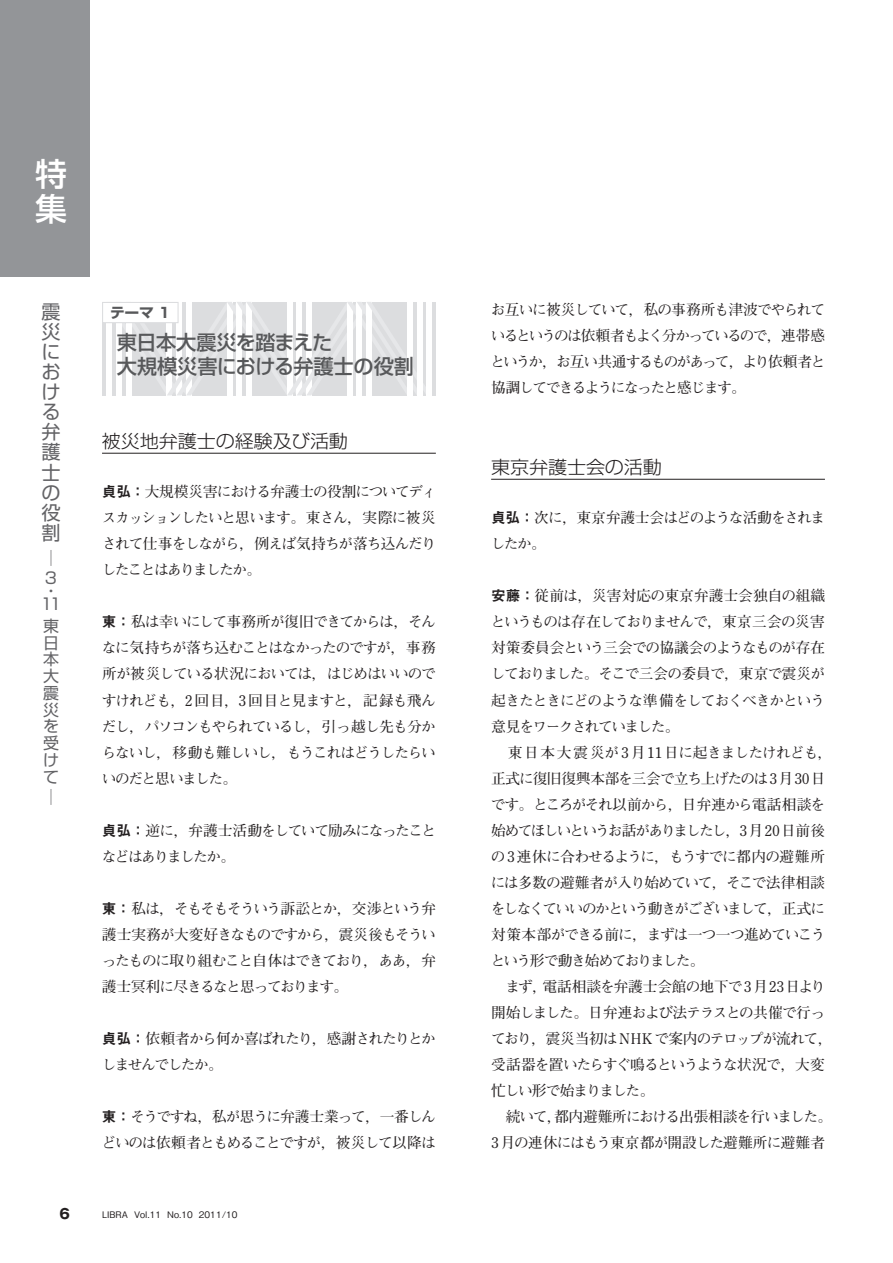
<style>
.page{position:relative;width:893px;height:1263px;background:#fff}
.page>*{position:absolute;margin:0;border:0;box-sizing:border-box;transform-origin:0 0}
.t1{font:500 31.95px/35.1px "Shin Go Pro";color:#fff}
.t2{font:500 20.25px/23.9px "Shin Go Pro";letter-spacing:-.02em;color:#57585a}
.t3{font:19.2px/20.1px "Shin Go Pro";color:#636366;text-align:justify}
.t4{font:300 18.15px "Shin Go Pro";letter-spacing:-.01em;color:#231f20;scale:1.05 1}
.t5{font:15.9px/16.8px "Shin Go Pro";color:#636366}
.t6{font:700 14.7px/26.1px "Futo Min A101 Pro";letter-spacing:-.065em;color:#231f20;text-align:justify}
.t7{font:700 14.7px/26.1px "Futo Min A101 Pro";letter-spacing:-.095em;color:#231f20}
.t8{font:700 14.1px "Shin Go Pro";color:#57585a;scale:1.05 1}
.t9{font:700 13.8px "Gothic MB101 Pro";color:#231f20}
.t10{font:500 9px "Gothic BBB Pro";color:#231f20}
.s1{font-family:"Midashi Go Pro MB31";font-weight:400}
</style>
<div class="page">
<div style="left:0;top:0;width:89px;height:276px;background:#939598"></div>
<div style="left:102px;top:302px;width:334px;height:93px;background:#dcdddf"></div>
<svg style="left:107px;top:302px;width:316px;height:93px"></svg>
<div style="left:407px;top:302px;width:5px;height:93px;background:#fff"></div>
<div style="left:417px;top:302px;width:5px;height:93px;background:#fff"></div>
<div style="left:426px;top:302px;width:6px;height:93px;background:#fff"></div>
<div style="left:103px;top:302px;width:75px;height:21px;background:#fff"></div>
<div style="left:102px;top:302px;width:77px;height:21px;border:1px solid #dcdddf"></div>
<hr style="left:102px;top:453px;width:334px;height:1px;background:#231f20">
<hr style="left:491px;top:479px;width:334px;height:1px;background:#231f20">
<h1 class="t1" style="left:35px;top:152px;width:33px">特集</h1>
<h3 class="t3" style="left:41px;top:299px;width:20px">震災における弁護士の役割</h3>
<p class="t5" style="left:43px;top:546px;width:16px;line-height:20px">─<br>3</p>
<p class="t5" style="left:40px;top:583px;width:23px;line-height:12.8px">・<br>11</p>
<p class="t5" style="left:43px;top:615px;width:17px;text-align:justify">東日本大震災を受けて</p>
<p class="t5" style="left:43px;top:786px;width:10px">─</p>
<p class="t8" style="left:110px;top:301px;width:59px">テーマ 1</p>
<h2 class="t2" style="left:117px;top:328px;width:299px">東日本大震災を踏まえた<br>大規模災害における弁護士の役割</h2>
<p class="t4" style="left:102px;top:426px;width:236px">被災地弁護士の経験及び活動</p>
<p class="t6" style="left:102px;top:477px;width:336px"><span class="s1">貞弘：</span>大規模災害における弁護士の役割についてディスカッションしたいと思います。東さん，実際に被災されて仕事をしながら，例えば気持ちが落ち込んだりしたことはありましたか。</p>
<p class="t6" style="left:102px;top:607px;width:336px"><span class="s1">東：</span>私は幸いにして事務所が復旧できてからは，そんなに気持ちが落ち込むことはなかったのですが，事務所が被災している状況においては，はじめはいいのですけれども，2回目，3 回目と見ますと，記録も飛んだし，パソコンもやられているし，引っ越し先も分からないし，移動も難しいし，もうこれはどうしたらいいのだと思いました。</p>
<p class="t7" style="left:102px;top:815px;width:336px"><span class="s1">貞弘：</span>逆に，弁護士活動をしていて励みになったことなどはありましたか。</p>
<p class="t6" style="left:102px;top:893px;width:336px"><span class="s1">東：</span>私は，そもそもそういう訴訟とか，交渉という弁護士実務が大変好きなものですから，震災後もそういったものに取り組むこと自体はできており，ああ，弁護士冥利に尽きるなと思っております。</p>
<p class="t7" style="left:102px;top:1024px;width:336px"><span class="s1">貞弘：</span>依頼者から何か喜ばれたり，感謝されたりとかしませんでしたか。</p>
<p class="t6" style="left:102px;top:1102px;width:336px"><span class="s1">東：</span>そうですね，私が思うに弁護士業って，一番しんどいのは依頼者ともめることですが，被災して以降は</p>
<p class="t9" style="left:60px;top:1202px;width:12px">6</p>
<p class="t10" style="left:102px;top:1207px;width:137px">LIBRA Vol.11 No.10 2011/10</p>
<p class="t6" style="left:491px;top:294px;width:336px">お互いに被災していて，私の事務所も津波でやられているというのは依頼者もよく分かっているので，連帯感というか，お互い共通するものがあって，より依頼者と協調してできるようになったと感じます。</p>
<p class="t4" style="left:491px;top:452px;width:164px">東京弁護士会の活動</p>
<p class="t6" style="left:491px;top:503px;width:336px"><span class="s1">貞弘：</span>次に，東京弁護士会はどのような活動をされましたか。</p>
<p class="t6" style="left:491px;top:581px;width:343px;text-align:left"><span class="s1">安藤：</span>従前は，災害対応の東京弁護士会独自の組織というものは存在しておりませんで，東京三会の災害対策委員会という三会での協議会のようなものが存在しておりました。そこで三会の委員で，東京で震災が起きたときにどのような準備をしておくべきかという意見をワークされていました。<br>　東日本大震災が3月11日に起きましたけれども，正式に復旧復興本部を三会で立ち上げたのは3月30日です。ところがそれ以前から，日弁連から電話相談を始めてほしいというお話がありましたし，3 月 20 日前後の3 連休に合わせるように，もうすでに都内の避難所には多数の避難者が入り始めていて，そこで法律相談をしなくていいのかという動きがございまして，正式に対策本部ができる前に，まずは一つ一つ進めていこうという形で動き始めておりました。<br>　まず，電話相談を弁護士会館の地下で3月23日より開始しました。日弁連および法テラスとの共催で行っており，震災当初は NHK で案内のテロップが流れて，受話器を置いたらすぐ鳴るというような状況で，大変忙しい形で始まりました。<br>　続いて，都内避難所における出張相談を行いました。<br>3 月の連休にはもう東京都が開設した避難所に避難者</p>
</div>
